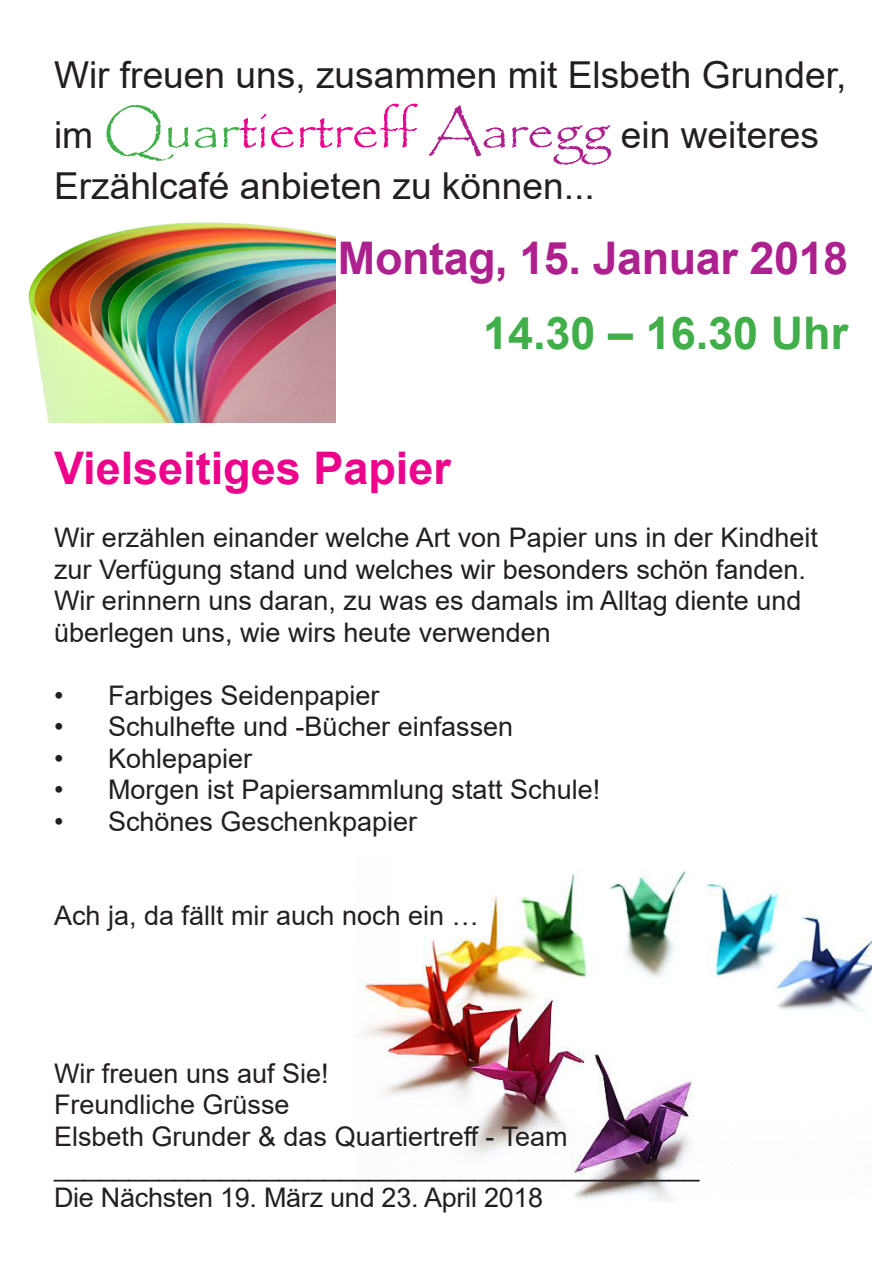
<style>
.page{position:relative;width:893px;height:1263px;background:#fff}
.page>*{position:absolute;margin:0;border:0;box-sizing:border-box;transform-origin:0 0}
.Text{font:700 45px "Arial";letter-spacing:-.01em;color:#ad208e}
.Text-2{font:700 45px "Arial";color:#ed028c}
.Text-3{font:700 45px "Arial";color:#40ae49}
.t1{font:37.2px/60px "Arial";color:#231f20}
.Text-4{font:27px/31.5px "Arial";color:#231f20}
.s1{font-family:"Papyrus";font-size:54px;color:#40ae49}
.s2{font-family:"Papyrus";font-size:54px;color:#ed028c}
.s3{font-family:"Papyrus";font-size:54px;color:#ad208e}
</style>
<div class="page">
<img style="left:355px;top:870px;width:516px;height:331px">
<img style="left:28px;top:222px;width:308px;height:200px">
<p class="t1" style="left:54px;top:44px;width:794px">Wir freuen uns, zusammen mit Elsbeth Grunder, im <span class="s1">Quar</span><span class="s2">tiertreff</span> <span class="s3">Aaregg</span> ein weiteres</p>
<p class="t1" style="left:54px;top:156px;width:542px">Erzählcafé anbieten zu können...</p>
<p class="Text" style="left:338px;top:227px;width:512px">Montag, 15. Januar 2018</p>
<p class="Text-3" style="left:483px;top:302px;width:367px">14.30 – 16.30 Uhr</p>
<p class="Text-2" style="left:54px;top:437px;width:398px">Vielseitiges Papier</p>
<p class="Text-4" style="left:54px;top:522px;width:765px">Wir erzählen einander welche Art von Papier uns in der Kindheit zur Verfügung stand und welches wir besonders schön fanden.<br>Wir erinnern uns daran, zu was es damals im Alltag diente und überlegen uns, wie wirs heute verwenden</p>
<p class="Text-4" style="left:54px;top:679px;width:327px">• Farbiges Seidenpapier</p>
<p class="Text-4" style="left:54px;top:711px;width:461px">• Schulhefte und -Bücher einfassen</p>
<p class="Text-4" style="left:54px;top:742px;width:200px">• Kohlepapier</p>
<p class="Text-4" style="left:54px;top:774px;width:548px">• Morgen ist Papiersammlung statt Schule!</p>
<p class="Text-4" style="left:54px;top:805px;width:365px">• Schönes Geschenkpapier</p>
<p class="Text-4" style="left:54px;top:900px;width:426px">Ach ja, da fällt mir auch noch ein …</p>
<p class="Text-4" style="left:54px;top:1057px;width:276px">Wir freuen uns auf Sie!</p>
<p class="Text-4" style="left:54px;top:1089px;width:237px">Freundliche Grüsse</p>
<p class="Text-4" style="left:54px;top:1120px;width:515px">Elsbeth Grunder &amp; das Quartiertreff - Team</p>
<p class="Text-4" style="left:54px;top:1150px;width:647px">___________________________________________</p>
<p class="Text-4" style="left:54px;top:1182px;width:491px">Die Nächsten 19. März und 23. April 2018</p>
</div>
